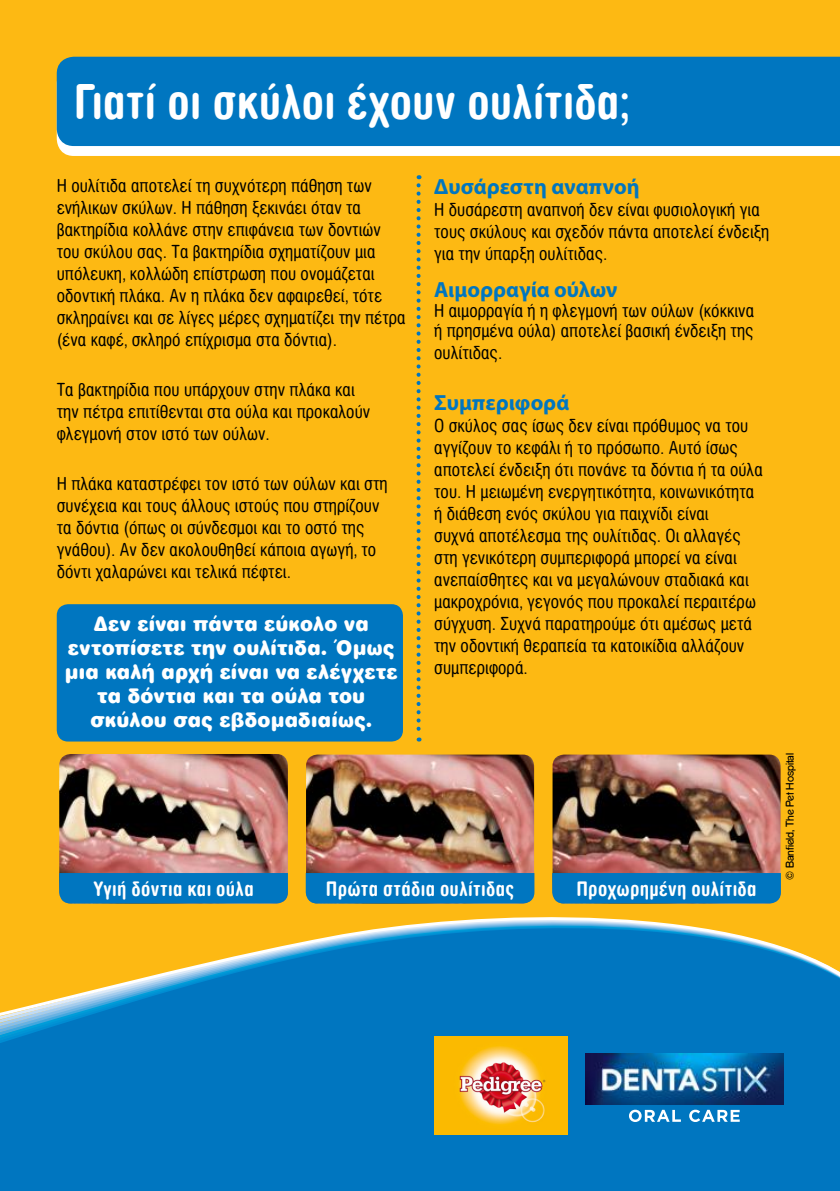
<style>
.page{position:relative;width:840px;height:1191px;background:#fff}
.page>*{position:absolute;margin:0;border:0;box-sizing:border-box;transform-origin:0 0}
.t1{font:700 48px "CF Smooth Cond";color:#fff}
.t2{font:700 22px "Myriad Pro";color:#0076c0}
.t3{font:800 20px/24px "CF Smooth";letter-spacing:.01em;color:#fff;text-align:center}
.t4{font:700 20px "CF Smooth Cond";letter-spacing:.015em;color:#fff}
.t5{font:18px/22px "CF Smooth Cond";color:#000}
.t6{font:300 10px "Pedigree";color:#000}
</style>
<div class="page">
<div style="left:0;top:0;width:839px;height:1191px;background:#fdb913"></div>
<div style="left:0;top:1182px;width:839px;height:8px;background:#0076c0"></div>
<div style="left:0;top:1175px;width:839px;height:7px;background:#0076c0"></div>
<div style="left:0;top:1167px;width:839px;height:8px;background:#0076c0"></div>
<div style="left:0;top:1159px;width:839px;height:8px;background:#0076c0"></div>
<div style="left:0;top:1151px;width:839px;height:8px;background:#0076c0"></div>
<svg style="left:0;top:917px;width:839px;height:234px;background:#2d85a9"></svg>
<svg style="left:58px;top:146px;width:781px;height:10px;background:#fdfdfc"></svg>
<div style="left:57px;top:604px;width:346px;height:137px;background:#0076c0;border-radius:11px"></div>
<div style="left:57px;top:57px;width:782px;height:89px;background:#0076c0"></div>
<img style="left:59px;top:754px;width:229px;height:119px">
<div style="left:59px;top:873px;width:229px;height:30px;background:#0076c0"></div>
<img style="left:306px;top:754px;width:228px;height:119px">
<div style="left:305px;top:873px;width:229px;height:30px;background:#0076c0"></div>
<img style="left:552px;top:754px;width:228px;height:119px">
<div style="left:552px;top:873px;width:228px;height:30px;background:#0076c0"></div>
<svg style="left:416px;top:185px;width:4px;height:556px"></svg>
<img style="left:434px;top:1036px;width:133px;height:98px">
<img style="left:585px;top:1053px;width:197px;height:51px">
<svg style="left:628px;top:1109px;width:111px;height:13px"></svg>
<h1 class="t1" style="left:74px;top:74px;width:558px">Γιατί οι σκύλοι έχουν ουλίτιδα;</h1>
<p class="t5" style="left:57px;top:174px;width:350px">Η ουλίτιδα αποτελεί τη συχνότερη πάθηση των ενήλικων σκύλων. Η πάθηση ξεκινάει όταν τα βακτηρίδια κολλάνε στην επιφάνεια των δοντιών του σκύλου σας. Τα βακτηρίδια σχηματίζουν μια υπόλευκη, κολλώδη επίστρωση που ονομάζεται οδοντική πλάκα. Αν η πλάκα δεν αφαιρεθεί, τότε σκληραίνει και σε λίγες μέρες σχηματίζει την πέτρα (ένα καφέ, σκληρό επίχρισμα στα δόντια).</p>
<p class="t5" style="left:57px;top:379px;width:315px">Τα βακτηρίδια που υπάρχουν στην πλάκα και την πέτρα επιτίθενται στα ούλα και προκαλούν φλεγμονή στον ιστό των ούλων.</p>
<p class="t5" style="left:57px;top:473px;width:332px">Η πλάκα καταστρέφει τον ιστό των ούλων και στη συνέχεια και τους άλλους ιστούς που στηρίζουν τα δόντια (όπως οι σύνδεσμοι και το οστό της γνάθου). Αν δεν ακολουθηθεί κάποια αγωγή, το δόντι χαλαρώνει και τελικά πέφτει.</p>
<p class="t3" style="left:65px;top:611px;width:334px">Δεν είναι πάντα εύκολο να εντοπίσετε την ουλίτιδα. Όμως μια καλή αρχή είναι να ελέγχετε τα δόντια και τα ούλα του σκύλου σας εβδομαδιαίως.</p>
<p class="t2" style="left:434px;top:172px;width:207px">Δυσάρεστη αναπνοή</p>
<p class="t5" style="left:434px;top:198px;width:336px">Η δυσάρεστη αναπνοή δεν είναι φυσιολογική για τους σκύλους και σχεδόν πάντα αποτελεί ένδειξη για την ύπαρξη ουλίτιδας.</p>
<p class="t2" style="left:434px;top:275px;width:184px">Αιμορραγία ούλων</p>
<p class="t5" style="left:434px;top:301px;width:321px;line-height:20px">Η αιμορραγία ή η φλεγμονή των ούλων (κόκκινα ή πρησμένα ούλα) αποτελεί βασική ένδειξη της</p>
<p class="t5" style="left:434px;top:342px;width:70px">ουλίτιδας.</p>
<p class="t2" style="left:434px;top:388px;width:136px">Συμπεριφορά</p>
<p class="t5" style="left:434px;top:414px;width:330px">Ο σκύλος σας ίσως δεν είναι πρόθυμος να του αγγίζουν το κεφάλι ή το πρόσωπο. Αυτό ίσως αποτελεί ένδειξη ότι πονάνε τα δόντια ή τα ούλα του. Η μειωμένη ενεργητικότητα, κοινωνικότητα ή διάθεση ενός σκύλου για παιχνίδι είναι<br>συχνά αποτέλεσμα της ουλίτιδας. Οι αλλαγές στη γενικότερη συμπεριφορά μπορεί να είναι ανεπαίσθητες και να μεγαλώνουν σταδιακά και μακροχρόνια, γεγονός που προκαλεί περαιτέρω σύγχυση. Συχνά παρατηρούμε ότι αμέσως μετά την οδοντική θεραπεία τα κατοικίδια αλλάζουν συμπεριφορά.</p>
<p class="t4" style="left:93px;top:877px;width:162px">Υγιή δόντια και ούλα</p>
<p class="t4" style="left:326px;top:877px;width:190px">Πρώτα στάδια ουλίτιδας</p>
<p class="t4" style="left:576px;top:877px;width:182px">Προχωρημένη ουλίτιδα</p>
<p class="t6" style="left:783px;top:879px;width:128px;rotate:-90deg">© Banfield, The Pet Hospital</p>
</div>
